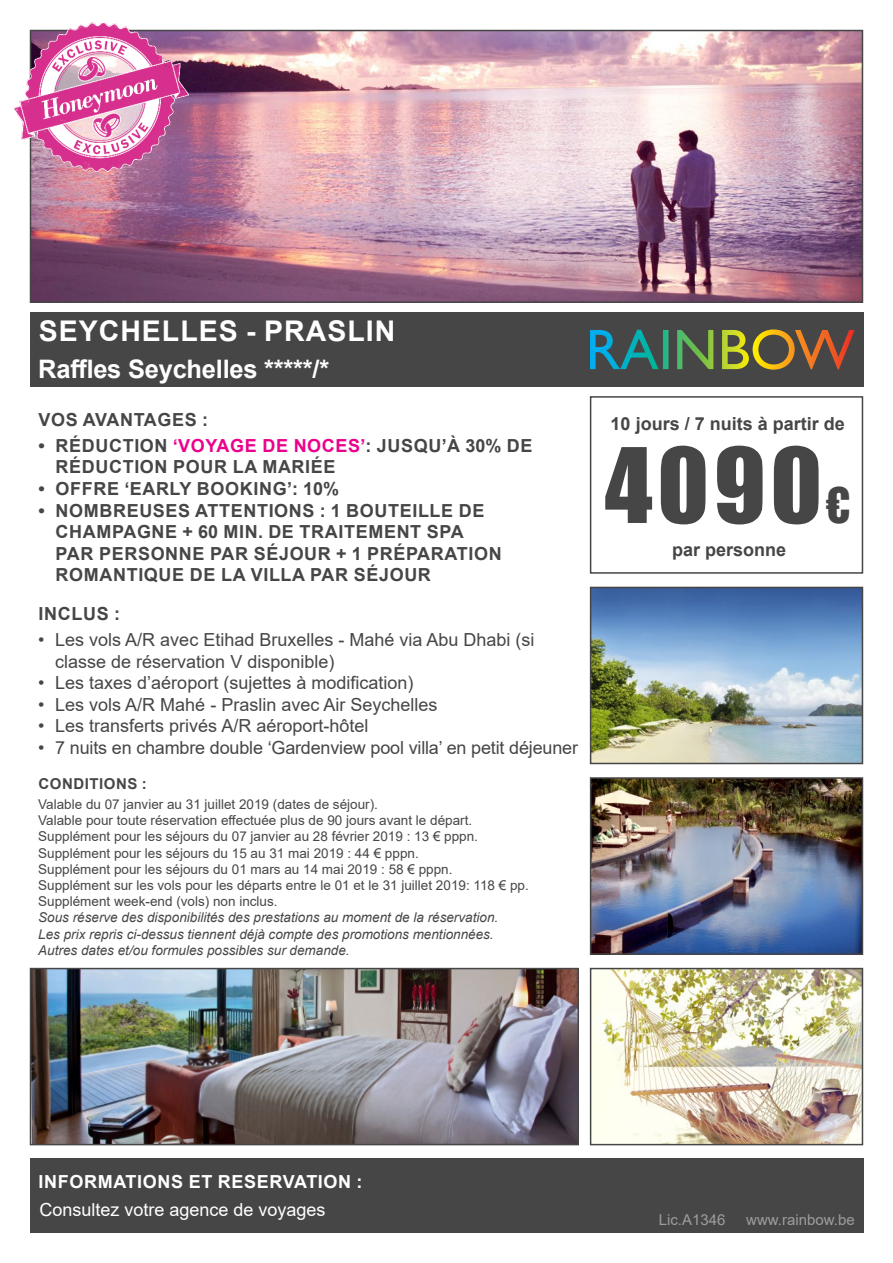
<style>
.page{position:relative;width:893px;height:1263px;background:#fff}
.page>*{position:absolute;margin:0;border:0;box-sizing:border-box;transform-origin:0 0}
.t1{font:96px "Impact";color:#464646}
.t2{font:700 28.5px "Arial";color:#fff}
.t3{font:700 25.5px "Arial";letter-spacing:-.01em;color:#fff}
.t4{font:18px/21.6px "Arial";color:#464646}
.t5{font:700 18px/21.6px "Arial";letter-spacing:.035em;color:#464646}
.t6{font:700 18px "Arial";color:#464646}
.t7{font:18px "Arial";color:#fff}
.t8{font:700 18px "Arial";letter-spacing:.035em;color:#fff}
.t9{font:15px "Arial";color:#9d9d9d}
.t10{font:700 15px "Arial";letter-spacing:.035em;color:#464646}
.t11{font:13.5px/16.2px "Arial";color:#464646}
.t12{font:italic 13.5px/16.2px "Arial";color:#464646}
.s1{color:#ec008c}
.s2{font-size:45px}
</style>
<div class="page">
<img style="left:33px;top:33px;width:827px;height:267px">
<div style="left:30px;top:30px;width:833px;height:273px;border:2px solid #464646"></div>
<img style="left:33px;top:971px;width:543px;height:171px">
<div style="left:30px;top:968px;width:549px;height:177px;border:2px solid #464646"></div>
<img style="left:593px;top:971px;width:267px;height:171px">
<div style="left:590px;top:968px;width:273px;height:177px;border:2px solid #464646"></div>
<img style="left:593px;top:780px;width:267px;height:172px">
<div style="left:590px;top:777px;width:273px;height:178px;border:2px solid #464646"></div>
<img style="left:593px;top:590px;width:267px;height:171px">
<div style="left:590px;top:587px;width:273px;height:177px;border:2px solid #464646"></div>
<div style="left:590px;top:396px;width:273px;height:178px;border:2px solid #464646"></div>
<img style="left:14px;top:23px;width:174px;height:148px">
<div style="left:30px;top:312px;width:833px;height:75px;background:#464646"></div>
<svg style="left:590px;top:329px;width:265px;height:41px"></svg>
<div style="left:30px;top:1158px;width:833px;height:75px;background:#464646"></div>
<h2 class="t2" style="left:39px;top:311px;width:41px">Seychelles</h2>
<h2 class="t2" style="left:246px;top:311px;width:57px">- Praslin</h2>
<h3 class="t3" style="left:38px;top:351px;width:292px">Raffles Seychelles *****/*</h3>
<h3 class="t5" style="left:39px;top:409px;width:58px">Vos avanta</h3>
<h3 class="t5" style="left:158px;top:409px;width:52px">ges :</h3>
<h3 class="t5" style="left:56px;top:435px;width:478px;text-indent:-17px">• RÉDUCTION <span class="s1">‘VOYAGE DE NOCES’</span>: JUSQU’À 30% DE<br>RÉDUCTION POUR LA MARIÉE</h3>
<h3 class="t5" style="left:39px;top:478px;width:302px">• OFFRE ‘EARLY BOOKING’: 10%</h3>
<h3 class="t5" style="left:56px;top:500px;width:448px;text-indent:-17px">• NOMBREUSES ATTENTIONS : 1 BOUTEILLE DE CHAMPAGNE + 60 MIN. DE TRAITEMENT SPA PAR PERSONNE PAR SÉJOUR + 1 PRÉPARATION ROMANTIQUE DE LA VILLA PAR SÉJOUR</h3>
<h3 class="t5" style="left:39px;top:603px;width:83px">INCLUS :</h3>
<h3 class="t4" style="left:55px;top:629px;width:481px;text-indent:-17px">• Les vols A/R avec Etihad Bruxelles - Mahé via Abu Dhabi (si classe de réservation V disponible)</h3>
<h3 class="t4" style="left:38px;top:672px;width:377px">• Les taxes d’aéroport (sujettes à modification)</h3>
<h3 class="t4" style="left:38px;top:693px;width:401px">• Les vols A/R Mahé - Praslin avec Air Seychelles</h3>
<h3 class="t4" style="left:38px;top:715px;width:332px">• Les transferts privés A/R aéroport-hôtel</h3>
<h3 class="t4" style="left:38px;top:737px;width:541px">• 7 nuits en chambre double ‘Gardenview pool villa’ en petit déjeuner</h3>
<p class="t10" style="left:39px;top:773px;width:110px">CONDITIONS :</p>
<p class="t11" style="left:38px;top:796px;width:492px">Valable du 07 janvier au 31 juillet 2019 (dates de séjour).<br>Valable pour toute réservation effectuée plus de 90 jours avant le départ.<br>Supplément pour les séjours du 07 janvier au 28 février 2019 : 13 € pppn.<br>Supplément pour les séjours du 15 au 31 mai 2019 : 44 € pppn.<br>Supplément pour les séjours du 01 mars au 14 mai 2019 : 58 € pppn.<br>Supplément sur les vols pour les départs entre le 01 et le 31 juillet 2019: 118 € pp.<br>Supplément week-end (vols) non inclus.</p>
<p class="t12" style="left:38px;top:910px;width:461px">Sous réserve des disponibilités des prestations au moment de la réservation.<br>Les prix repris ci-dessus tiennent déjà compte des promotions mentionnées.<br>Autres dates et/ou formules possibles sur demande.</p>
<h3 class="t6" style="left:611px;top:411px;width:236px">10 jours / 7 nuits à partir de</h3>
<h1 class="t1" style="left:605px;top:411px;width:247px">4090<span class="s2">€</span></h1>
<h3 class="t6" style="left:672px;top:537px;width:116px">par personne</h3>
<h3 class="t8" style="left:39px;top:1169px;width:325px">INFORMATIONS ET RESERVATION :</h3>
<h3 class="t7" style="left:39px;top:1197px;width:288px">Consultez votre agence de voyages</h3>
<p class="t9" style="left:659px;top:1209px;width:68px">Lic.A1346</p>
<p class="t9" style="left:746px;top:1209px;width:110px">www.rainbow.be</p>
</div>
